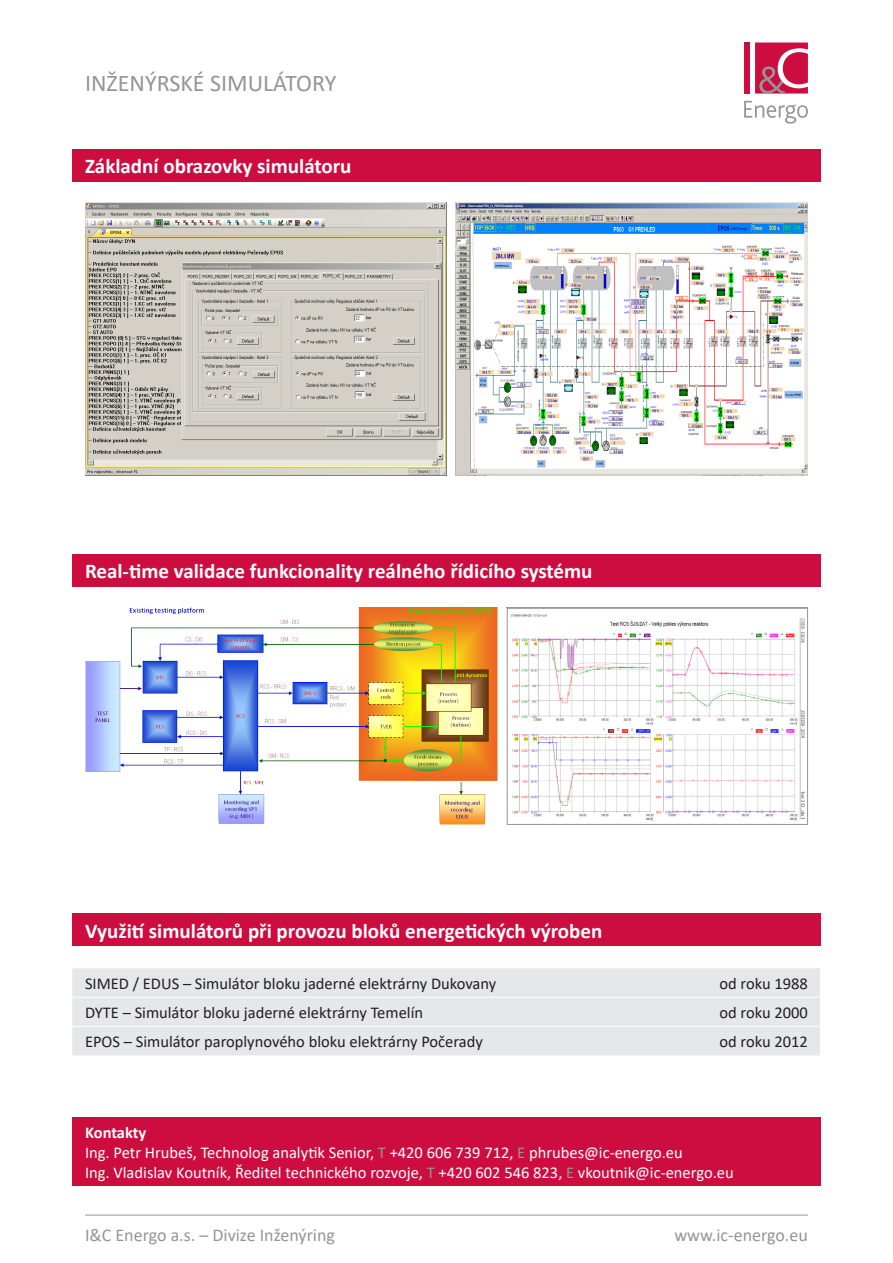
<style>
.page{position:relative;width:893px;height:1263px;background:#fff}
.page>*{position:absolute;margin:0;border:0;box-sizing:border-box;transform-origin:0 0}
.t1{font:24px "Calibri";color:#939598}
.Styl_odstavce1{font:700 21px "Calibri";color:#fff}
.t2{font:18px "Calibri";color:#939598}
.t3{font:16.5px "Calibri";color:#231f20}
.Styl_odstavce1-2{font:16.5px "Calibri";color:#fff}
.Styl_odstavce1-3{font:700 16.5px "Calibri";letter-spacing:-.005em;color:#fff}
.s1{color:#939598}
</style>
<div class="page">
<svg style="left:744px;top:101px;width:64px;height:23px"></svg>
<div style="left:744px;top:43px;width:6px;height:51px;background:#cd0d40"></div>
<svg style="left:755px;top:43px;width:53px;height:51px;background:#ce3a61"></svg>
<hr style="left:85px;top:1215px;width:723px;height:1px;background:#939598">
<div style="left:72px;top:1117px;width:749px;height:69px;background:#cd0d40"></div>
<div style="left:72px;top:149px;width:749px;height:33px;background:#cd0d40"></div>
<div style="left:72px;top:554px;width:749px;height:33px;background:#cd0d40"></div>
<div style="left:72px;top:913px;width:749px;height:33px;background:#cd0d40"></div>
<div style="left:72px;top:968px;width:748px;height:87px;background:#e6e7e9"></div>
<hr style="left:72px;top:997px;width:617px;height:1px;background:#fff">
<hr style="left:72px;top:1026px;width:617px;height:1px;background:#fff">
<hr style="left:689px;top:997px;width:131px;height:1px;background:#fff">
<hr style="left:689px;top:1026px;width:131px;height:1px;background:#fff">
<img style="left:85px;top:203px;width:361px;height:272px">
<img style="left:455px;top:203px;width:353px;height:272px">
<img style="left:510px;top:614px;width:295px;height:207px">
<div style="left:507px;top:608px;width:301px;height:217px;border:1px solid #939598"></div>
<img style="left:85px;top:608px;width:412px;height:217px">
<p class="t1" style="left:85px;top:66px;width:253px">INŽENÝRSKÉ SIMULÁTORY</p>
<p class="Styl_odstavce1" style="left:85px;top:151px;width:268px">Základní obrazovky simulátoru</p>
<p class="Styl_odstavce1" style="left:85px;top:556px;width:509px">Real-time validace funkcionality reálného řídicího systému</p>
<p class="Styl_odstavce1" style="left:85px;top:916px;width:519px">Využití simulátorů při provozu bloků energetických výroben</p>
<p class="t3" style="left:85px;top:972px;width:413px">SIMED / EDUS – Simulátor bloku jaderné elektrárny Dukovany</p>
<p class="t3" style="left:719px;top:972px;width:90px">od roku 1988</p>
<p class="t3" style="left:85px;top:1001px;width:340px">DYTE – Simulátor bloku jaderné elektrárny Temelín</p>
<p class="t3" style="left:719px;top:1001px;width:90px">od roku 2000</p>
<p class="t3" style="left:85px;top:1030px;width:399px">EPOS – Simulátor paroplynového bloku elektrárny Počerady</p>
<p class="t3" style="left:719px;top:1030px;width:90px">od roku 2012</p>
<p class="Styl_odstavce1-3" style="left:85px;top:1121px;width:63px">Kontakty</p>
<p class="Styl_odstavce1-2" style="left:85px;top:1141px;width:599px">Ing. Petr Hrubeš, Technolog analytik Senior, <span class="s1">T</span> +420 606 739 712, <span class="s1">E</span> phrubes@ic-energo.eu</p>
<p class="Styl_odstavce1-2" style="left:85px;top:1161px;width:650px">Ing. Vladislav Koutník, Ředitel technického rozvoje, <span class="s1">T</span> +420 602 546 823, <span class="s1">E</span> vkoutnik@ic-energo.eu</p>
<p class="t2" style="left:85px;top:1223px;width:251px">I&amp;C Energo a.s. – Divize Inženýring</p>
<p class="t2" style="left:674px;top:1223px;width:135px">www.ic-energo.eu</p>
</div>
